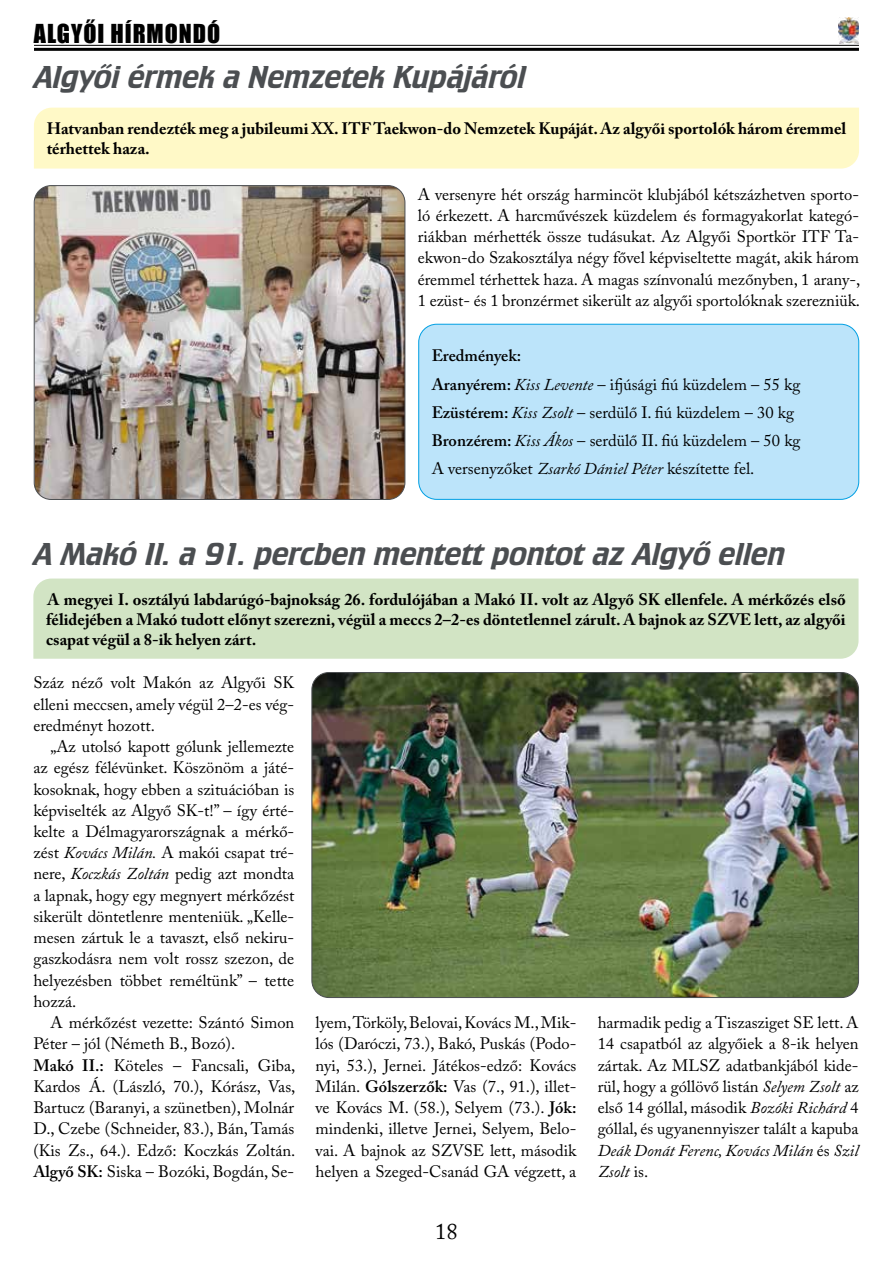
<style>
.page{position:relative;width:893px;height:1263px;background:#fff}
.page>*{position:absolute;margin:0;border:0;box-sizing:border-box;transform-origin:0 0}
.t1{font:33px "Crillee TOT";color:#4b4e51}
.t2{font:24px "Impact";letter-spacing:.04em;color:#000}
.t3{font:22.5px "Adobe Caslon Pro";color:#000}
.t4{font:16.5px/21.3px "Adobe Caslon Pro";color:#000;text-align:justify}
.t5{font:700 16.5px/19.8px "Adobe Caslon Pro";color:#000}
.s1{font-weight:600}
.s2{font-style:italic}
</style>
<div class="page">
<hr style="left:34px;top:45px;width:825px;height:1px;background:#000">
<hr style="left:34px;top:48px;width:825px;height:3px;background:#000">
<img style="left:838px;top:17px;width:21px;height:26px">
<div style="left:419px;top:324px;width:440px;height:175px;background:#bce4fa;border-radius:18px"></div>
<div style="left:418px;top:324px;width:441px;height:176px;border:1px solid #009fe3;border-radius:18px"></div>
<div style="left:34px;top:108px;width:825px;height:61px;background:#fff9c7"></div>
<img style="left:35px;top:186px;width:370px;height:313px">
<div style="left:34px;top:185px;width:371px;height:315px;border:1px solid #4b4e51;border-radius:17px"></div>
<div style="left:33px;top:578px;width:825px;height:81px;background:#d2e4c4"></div>
<img style="left:312px;top:672px;width:546px;height:325px">
<h2 class="t2" style="left:34px;top:15px;width:188px">ALGYŐI HÍRMONDÓ</h2>
<h1 class="t1" style="left:34px;top:59px;width:493px">Algyői érmek a Nemzetek Kupájáról</h1>
<p class="t5" style="left:47px;top:119px;width:801px">Hatvanban rendezték meg a jubileumi XX. ITF Taekwon-do Nemzetek Kupáját. Az algyői sportolók három éremmel térhettek haza.</p>
<p class="t4" style="left:418px;top:183px;width:444px">A versenyre hét ország harmincöt klubjából kétszázhetven sporto&shy;ló érkezett. A harcművészek küzdelem és formagyakorlat kategó&shy;riákban mérhették össze tudásukat. Az Algyői Sportkör ITF Ta&shy;ekwon-do Szakosztálya négy fővel képviseltette magát, akik három éremmel térhettek haza. A magas színvonalú mezőnyben, 1 arany-, 1 ezüst- és 1 bronzérmet sikerült az algyői sportolóknak szerezniük.</p>
<p class="t4" style="left:432px;top:341px;width:370px;line-height:28.3px;text-align:left"><span class="s1">Eredmények:<br>Aranyérem:</span> <span class="s2">Kiss Levente</span> – ifjúsági fiú küzdelem – 55 kg <span class="s1">Ezüstérem:</span> <span class="s2">Kiss Zsolt</span> – serdülő I. fiú küzdelem – 30 kg <span class="s1">Bronzérem:</span> <span class="s2">Kiss Ákos</span> – serdülő II. fiú küzdelem – 50 kg A versenyzőket <span class="s2">Zsarkó Dániel Péter</span> készítette fel.</p>
<h1 class="t1" style="left:33px;top:535px;width:753px">A Makó II. a 91. percben mentett pontot az Algyő ellen</h1>
<p class="t5" style="left:46px;top:589px;width:801px;text-align:justify">A megyei I. osztályú labdarúgó-bajnokság 26. fordulójában a Makó II. volt az Algyő SK ellenfele. A mérkőzés első félidejében a Makó tudott előnyt szerezni, végül a meccs 2–2-es döntetlennel zárult. A bajnok az SZVE lett, az algyői csapat végül a 8-ik helyen zárt.</p>
<p class="t4" style="left:33px;top:672px;width:262px">Száz néző volt Makón az Algyői SK elleni meccsen, amely végül 2–2-es vég&shy;eredményt hozott.</p>
<p class="t4" style="left:33px;top:736px;width:262px;text-indent:17px">„Az utolsó kapott gólunk jellemezte az egész félévünket. Köszönöm a játé&shy;kosoknak, hogy ebben a szituációban is képviselték az Algyő SK-t!” – így érté&shy;kelte a Délmagyarországnak a mérkő&shy;zést <span class="s2">Kovács Milán.</span> A makói csapat tré&shy;nere, <span class="s2">Koczkás Zoltán</span> pedig azt mondta a lapnak, hogy egy megnyert mérkőzést sikerült döntetlenre menteniük. „Kelle&shy;mesen zártuk le a tavaszt, első nekiru&shy;gaszkodásra nem volt rossz szezon, de helyezésben többet reméltünk” – tette hozzá.</p>
<p class="t4" style="left:33px;top:1012px;width:264px;text-align:left;text-indent:17px">A mérkőzést vezette: Szántó Simon Péter – jól (Németh B., Bozó).<br><span class="s1">Makó II.:</span> Köteles – Fancsali, Giba, Kardos Á. (László, 70.), Kórász, Vas, Bartucz (Baranyi, a szünetben), Molnár D., Czebe (Schneider, 83.), Bán, Tamás (Kis Zs., 64.). Edző: Koczkás Zoltán.<br><span class="s1">Algyő SK:</span> Siska – Bozóki, Bogdán, Se-</p>
<p class="t4" style="left:315px;top:1012px;width:262px">lyem, Törköly, Belovai, Kovács M., Mik&shy;lós (Daróczi, 73.), Bakó, Puskás (Podo&shy;nyi, 53.), Jernei. Játékos-edző: Kovács Milán. <span class="s1">Gólszerzők:</span> Vas (7., 91.), illet&shy;ve Kovács M. (58.), Selyem (73.). <span class="s1">Jók: </span>mindenki, illetve Jernei, Selyem, Belo&shy;vai. A bajnok az SZVSE lett, második helyen a Szeged-Csanád GA végzett, a</p>
<p class="t4" style="left:598px;top:1012px;width:262px">harmadik pedig a Tiszasziget SE lett. A 14 csapatból az algyőiek a 8-ik helyen zártak. Az MLSZ adatbankjából kide&shy;rül, hogy a góllövő listán <span class="s2">Selyem Zsolt</span> az első 14 góllal, második <span class="s2">Bozóki Richárd</span> 4 góllal, és ugyanennyiszer talált a kapuba <span class="s2">Deák Donát Ferenc, Kovács Milán</span> és <span class="s2">Szil Zsolt</span> is.</p>
<h3 class="t3" style="left:435px;top:1218px;width:24px">18</h3>
</div>
